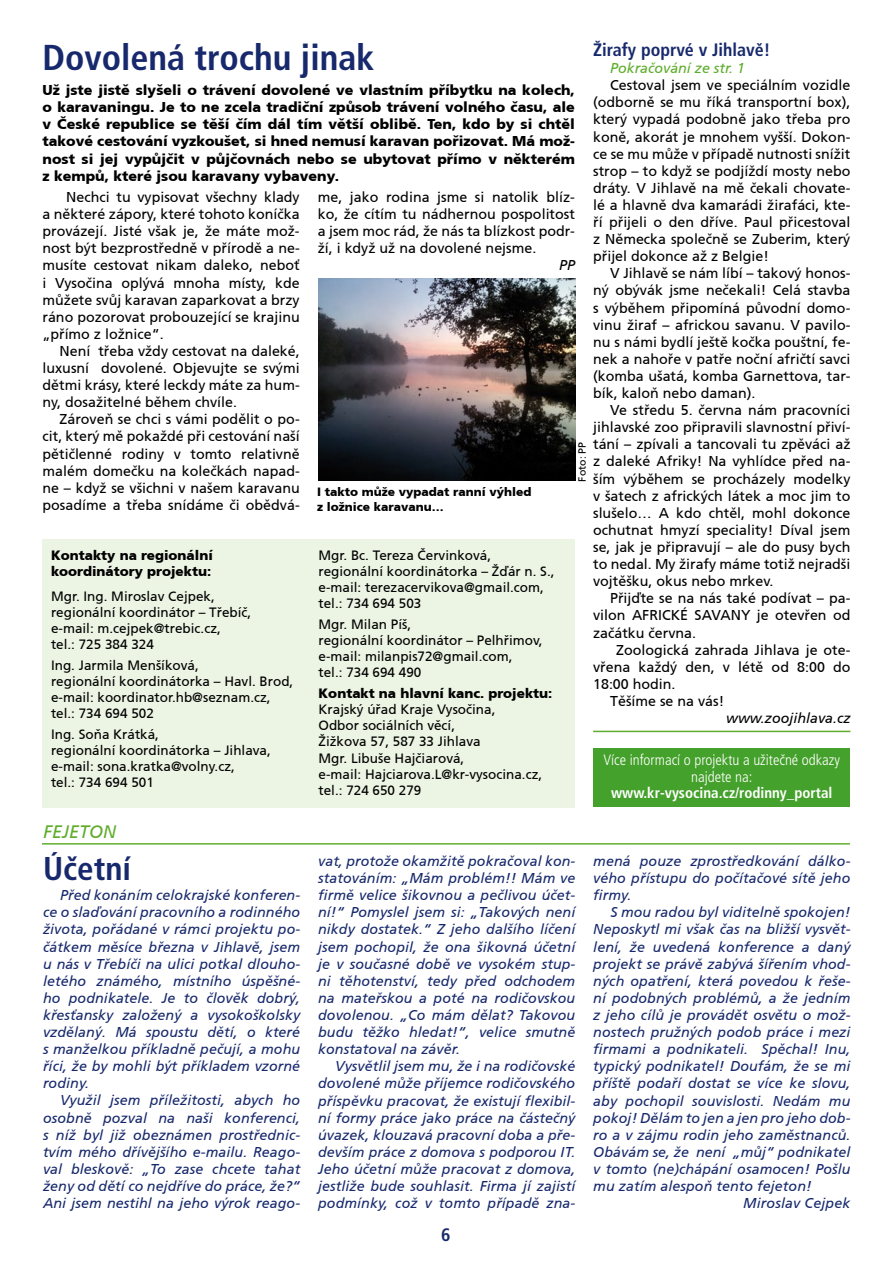
<style>
.page{position:relative;width:893px;height:1263px;background:#fff}
.page>*{position:absolute;margin:0;border:0;box-sizing:border-box;transform-origin:0 0}
.t1{font:700 condensed 36px "Frutiger CE";color:#17296c}
.t2{font:700 condensed 33px "Frutiger CE";color:#17296c}
.t3{font:700 condensed 18px "Frutiger CE";color:#17296c}
.t4{font:italic 18px "Frutiger CE";color:#5fad2c}
.t5{font:300 condensed 15px/16.5px "Frutiger CE";color:#fff;text-align:center}
.t6{font:700 condensed 15px "Frutiger CE";color:#fff}
.t7{font:italic 14.25px/17.1px "Frutiger CE";letter-spacing:.005em;color:#17296c;text-align:justify}
.t8{font:14.25px/17.1px "Frutiger CE";color:#000;text-align:justify}
.t9{font:900 14.25px/17.1px "Frutiger CE";color:#000;text-align:justify}
.t10{font:italic 14.25px "Frutiger CE";color:#000}
.t11{font:italic 14.25px "Frutiger CE";color:#5fad2c}
.t12{font:13.5px/16.2px "Frutiger CE";color:#000}
.t13{font:900 13.5px/16.2px "Frutiger CE";color:#000}
.t14{font:900 12px/14.4px "Frutiger CE";color:#000}
.t15{font:10.5px "Frutiger CE";color:#000}
</style>
<div class="page">
<div style="left:42px;top:539px;width:533px;height:268px;background:#ecf4e3"></div>
<hr style="left:42px;top:843px;width:808px;height:1px;background:#5fad2c">
<img style="left:318px;top:279px;width:257px;height:201px">
<div style="left:593px;top:748px;width:257px;height:59px;background:#44a12b"></div>
<hr style="left:593px;top:731px;width:257px;height:1px;background:#5fad2c">
<p class="t3" style="left:593px;top:40px;width:179px">Žirafy poprvé v Jihlavě!</p>
<p class="t11" style="left:610px;top:60px;width:136px">Pokračování ze str. 1</p>
<p class="t8" style="left:593px;top:77px;width:259px;text-indent:17px">Cestoval jsem ve speciálním vozidle (odborně se mu říká transportní box), který vypadá podobně jako třeba pro koně, akorát je mnohem vyšší. Dokon&shy;ce se mu může v případě nutnosti snížit strop – to když se podjíždí mosty nebo dráty. V Jihlavě na mě čekali chovate&shy;lé a hlavně dva kamarádi žirafáci, kte&shy;ří přijeli o den dříve. Paul přicestoval z Německa společně se Zuberim, který přijel dokonce až z Belgie!</p>
<p class="t8" style="left:593px;top:265px;width:259px;text-indent:17px">V Jihlavě se nám líbí – takový honos&shy;ný obývák jsme nečekali! Celá stavba s výběhem připomíná původní domo&shy;vinu žiraf – africkou savanu. V pavilo&shy;nu s námi bydlí ještě kočka pouštní, fe&shy;nek a nahoře v patře noční afričtí savci (komba ušatá, komba Garnettova, tar&shy;bík, kaloň nebo daman).</p>
<p class="t8" style="left:593px;top:402px;width:259px;text-indent:17px">Ve středu 5. června nám pracovníci jihlavské zoo připravili slavnostní přiví&shy;tání – zpívali a tancovali tu zpěváci až z daleké Afriky! Na vyhlídce před na&shy;ším výběhem se procházely modelky v šatech z afrických látek a moc jim to slušelo… A kdo chtěl, mohl dokonce ochutnat hmyzí speciality! Díval jsem se, jak je připravují – ale do pusy bych to nedal. My žirafy máme totiž nejradši vojtěšku, okus nebo mrkev.</p>
<p class="t8" style="left:593px;top:590px;width:259px;text-indent:17px">Přijďte se na nás také podívat – pa&shy;vilon AFRICKÉ SAVANY je otevřen od začátku června.</p>
<p class="t8" style="left:616px;top:641px;width:236px">Zoologická zahrada Jihlava je ote-</p>
<p class="t8" style="left:593px;top:658px;width:259px">vřena každý den, v létě od 8:00 do</p>
<p class="t8" style="left:593px;top:675px;width:84px">18:00 hodin.</p>
<p class="t8" style="left:610px;top:692px;width:116px">Těšíme se na vás!</p>
<p class="t10" style="left:726px;top:710px;width:126px">www.zoojihlava.cz</p>
<h1 class="t1" style="left:43px;top:37px;width:333px">Dovolená trochu jinak</h1>
<p class="t9" style="left:43px;top:82px;width:534px">Už jste jistě slyšeli o trávení dovolené ve vlastním příbytku na kolech, o karavaningu. Je to ne zcela tradiční způsob trávení volného času, ale v České republice se těší čím dál tím větší oblibě. Ten, kdo by si chtěl takové cestování vyzkoušet, si hned nemusí karavan pořizovat. Má mož&shy;nost si jej vypůjčit v půjčovnách nebo se ubytovat přímo v některém z kempů, které jsou karavany vybaveny.</p>
<p class="t8" style="left:43px;top:188px;width:259px;text-indent:24px">Nechci tu vypisovat všechny klady a některé zápory, které tohoto koníčka provázejí. Jisté však je, že máte mož&shy;nost být bezprostředně v přírodě a ne&shy;musíte cestovat nikam daleko, neboť i Vysočina oplývá mnoha místy, kde můžete svůj karavan zaparkovat a brzy ráno pozorovat probouzející se krajinu „přímo z ložnice“.</p>
<p class="t8" style="left:43px;top:342px;width:259px;text-indent:17px">Není třeba vždy cestovat na daleké, luxusní dovolené. Objevujte se svými dětmi krásy, které leckdy máte za hum&shy;ny, dosažitelné během chvíle.</p>
<p class="t8" style="left:43px;top:411px;width:259px;text-indent:17px">Zároveň se chci s vámi podělit o po&shy;cit, který mě pokaždé při cestování naší pětičlenné rodiny v tomto relativně malém domečku na kolečkách napad&shy;ne – když se všichni v našem karavanu posadíme a třeba snídáme či obědvá-</p>
<p class="t8" style="left:318px;top:188px;width:259px">me, jako rodina jsme si natolik blíz&shy;ko, že cítím tu nádhernou pospolitost a jsem moc rád, že nás ta blízkost podr&shy;ží, i když už na dovolené nejsme.</p>
<p class="t10" style="left:559px;top:257px;width:17px">PP</p>
<p class="t15" style="left:576px;top:482px;width:41px;rotate:-90deg">Foto: PP</p>
<p class="t14" style="left:317px;top:485px;width:216px">I takto může vypadat ranní výhled z ložnice karavanu…</p>
<p class="t12" style="left:319px;top:547px;width:237px">Mgr. Bc. Tereza Červinková, regionální koordinátorka – Žďár n. S., e-mail: terezacervikova@gmail.com, tel.: 734 694 503</p>
<p class="t12" style="left:319px;top:616px;width:226px">Mgr. Milan Píš,<br>regionální koordinátor – Pelhřimov, e-mail: milanpis72@gmail.com,<br>tel.: 734 694 490</p>
<p class="t13" style="left:319px;top:685px;width:235px">Kontakt na hlavní kanc. projektu:</p>
<p class="t12" style="left:319px;top:701px;width:225px">Krajský úřad Kraje Vysočina,<br>Odbor sociálních věcí,<br>Žižkova 57, 587 33 Jihlava<br>Mgr. Libuše Hajčiarová,<br>e-mail: Hajciarova.L@kr-vysocina.cz, tel.: 724 650 279</p>
<p class="t13" style="left:51px;top:547px;width:163px">Kontakty na regionální koordinátory projektu:</p>
<p class="t12" style="left:51px;top:588px;width:202px">Mgr. Ing. Miroslav Cejpek, regionální koordinátor – Třebíč, e-mail: m.cejpek@trebic.cz,<br>tel.: 725 384 324</p>
<p class="t12" style="left:51px;top:657px;width:244px">Ing. Jarmila Menšíková,<br>regionální koordinátorka – Havl. Brod, e-mail: koordinator.hb@seznam.cz, tel.: 734 694 502</p>
<p class="t12" style="left:51px;top:726px;width:221px">Ing. Soňa Krátká,<br>regionální koordinátorka – Jihlava, e-mail: sona.kratka@volny.cz,<br>tel.: 734 694 501</p>
<p class="t5" style="left:604px;top:752px;width:238px">Více informací o projektu a užitečné odkazy najdete na:</p>
<p class="t6" style="left:611px;top:784px;width:223px">www.kr-vysocina.cz/rodinny_portal</p>
<p class="t4" style="left:43px;top:821px;width:21px">Fejeton</p>
<h2 class="t2" style="left:43px;top:850px;width:90px">Účetní</h2>
<p class="t7" style="left:43px;top:887px;width:259px;text-indent:17px">Před konáním celokrajské konferen&shy;ce o slaďování pracovního a rodinného života, pořádané v rámci projektu po&shy;čátkem měsíce března v Jihlavě, jsem u nás v Třebíči na ulici potkal dlouho&shy;letého známého, místního úspěšné&shy;ho podnikatele. Je to člověk dobrý, křesťansky založený a vysokoškolsky vzdělaný. Má spoustu dětí, o které s manželkou příkladně pečují, a mohu říci, že by mohli být příkladem vzorné rodiny.</p>
<p class="t7" style="left:43px;top:1092px;width:259px;text-indent:17px">Využil jsem příležitosti, abych ho osobně pozval na naši konferenci, s níž byl již obeznámen prostřednic&shy;tvím mého dřívějšího e-mailu. Reago&shy;val bleskově: „To zase chcete tahat ženy od dětí co nejdříve do práce, že?“ Ani jsem nestihl na jeho výrok reago-</p>
<p class="t7" style="left:318px;top:852px;width:259px">vat, protože okamžitě pokračoval kon&shy;statováním: „Mám problém!! Mám ve firmě velice šikovnou a pečlivou účet&shy;ní!“ Pomyslel jsem si: „Takových není nikdy dostatek.“ Z jeho dalšího líčení jsem pochopil, že ona šikovná účetní je v současné době ve vysokém stup&shy;ni těhotenství, tedy před odchodem na mateřskou a poté na rodičovskou dovolenou. „Co mám dělat? Takovou budu těžko hledat!“, velice smutně konstatoval na závěr.</p>
<p class="t7" style="left:318px;top:1058px;width:259px;text-indent:17px">Vysvětlil jsem mu, že i na rodičovské dovolené může příjemce rodičovského příspěvku pracovat, že existují flexibil&shy;ní formy práce jako práce na částečný úvazek, klouzavá pracovní doba a pře&shy;devším práce z domova s podporou IT.<br>Jeho účetní může pracovat z domova, jestliže bude souhlasit. Firma jí zajistí podmínky, což v tomto případě zna-</p>
<p class="t3" style="left:441px;top:1225px;width:11px">6</p>
<p class="t7" style="left:593px;top:852px;width:259px">mená pouze zprostředkování dálko&shy;vého přístupu do počítačové sítě jeho firmy.</p>
<p class="t7" style="left:610px;top:904px;width:242px">S mou radou byl viditelně spokojen!</p>
<p class="t7" style="left:593px;top:921px;width:259px">Neposkytl mi však čas na bližší vysvět-</p>
<p class="t7" style="left:593px;top:938px;width:259px">lení, že uvedená konference a daný</p>
<p class="t7" style="left:593px;top:955px;width:259px">projekt se právě zabývá šířením vhod-</p>
<p class="t7" style="left:593px;top:972px;width:259px">ných opatření, která povedou k řeše-</p>
<p class="t7" style="left:593px;top:989px;width:259px">ní podobných problémů, a že jedním</p>
<p class="t7" style="left:593px;top:1006px;width:259px">z jeho cílů je provádět osvětu o mož-</p>
<p class="t7" style="left:593px;top:1023px;width:259px">nostech pružných podob práce i mezi</p>
<p class="t7" style="left:593px;top:1040px;width:259px">firmami a podnikateli. Spěchal! Inu,</p>
<p class="t7" style="left:593px;top:1058px;width:259px">typický podnikatel! Doufám, že se mi</p>
<p class="t7" style="left:593px;top:1075px;width:259px">příště podaří dostat se více ke slovu,</p>
<p class="t7" style="left:593px;top:1092px;width:259px">aby pochopil souvislosti. Nedám mu</p>
<p class="t7" style="left:593px;top:1109px;width:259px">pokoj! Dělám to jen a jen pro jeho dob-</p>
<p class="t7" style="left:593px;top:1126px;width:259px">ro a v zájmu rodin jeho zaměstnanců.</p>
<p class="t7" style="left:593px;top:1143px;width:259px">Obávám se, že není „můj“ podnikatel</p>
<p class="t7" style="left:593px;top:1160px;width:259px">v tomto (ne)chápání osamocen! Pošlu</p>
<p class="t7" style="left:593px;top:1177px;width:220px">mu zatím alespoň tento fejeton!</p>
<p class="t7" style="left:743px;top:1194px;width:109px">Miroslav Cejpek</p>
</div>
